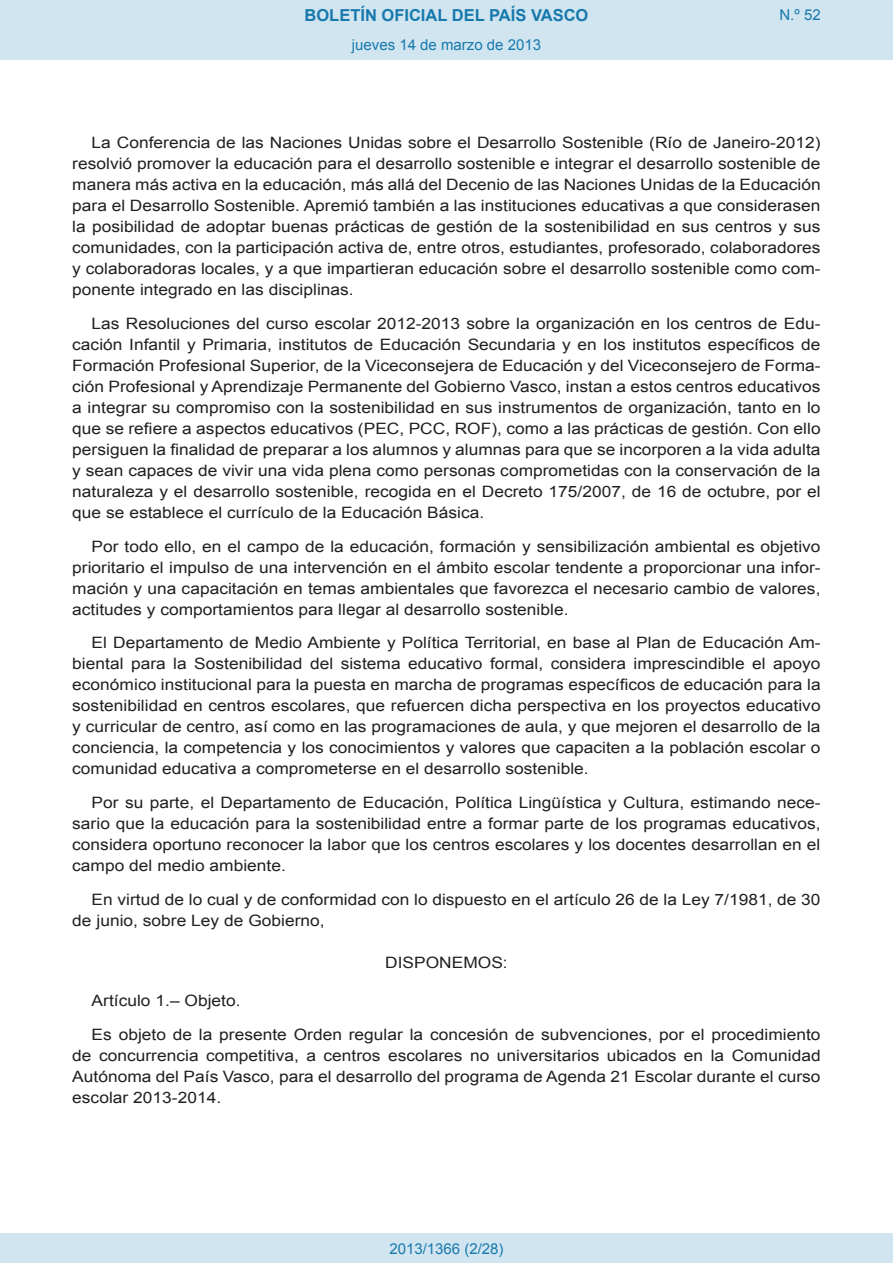
<style>
.page{position:relative;width:893px;height:1263px;background:#fff}
.page>*{position:absolute;margin:0;border:0;box-sizing:border-box;transform-origin:0 0}
.t1{font:700 16.5px "Arial";color:#1879ad}
.BOPVDetalle{font:15.6px/21px "Arial";color:#231f20;text-align:justify;scale:1.11 1}
.BOPVClave{font:15.6px "Arial";color:#231f20;scale:1.11 1}
.Paginacion_Centro{font:15px "Arial";color:#1879ad}
</style>
<div class="page">
<div style="left:0;top:0;width:893px;height:60px;background:#d0e5f0"></div>
<div style="left:0;top:1233px;width:893px;height:30px;background:#d0e5f0"></div>
<p class="t1" style="left:305px;top:4px;width:285px">BOLETÍN OFICIAL DEL PAÍS VASCO</p>
<p class="Paginacion_Centro" style="left:352px;top:35px;width:191px">jueves 14 de marzo de 2013</p>
<p class="Paginacion_Centro" style="left:779px;top:5px;width:43px">N.º 52</p>
<p class="BOPVDetalle" style="left:72px;top:132px;width:676px;text-indent:19px">La Conferencia de las Naciones Unidas sobre el Desarrollo Sostenible (Río de Janeiro-2012) resolvió promover la educación para el desarrollo sostenible e integrar el desarrollo sostenible de manera más activa en la educación, más allá del Decenio de las Naciones Unidas de la Educación para el Desarrollo Sostenible. Apremió también a las instituciones educativas a que considerasen la posibilidad de adoptar buenas prácticas de gestión de la sostenibilidad en sus centros y sus comunidades, con la participación activa de, entre otros, estudiantes, profesorado, colaboradores y colaboradoras locales, y a que impartieran educación sobre el desarrollo sostenible como com&shy;ponente integrado en las disciplinas.</p>
<p class="BOPVDetalle" style="left:72px;top:313px;width:676px;text-indent:19px">Las Resoluciones del curso escolar 2012-2013 sobre la organización en los centros de Edu&shy;cación Infantil y Primaria, institutos de Educación Secundaria y en los institutos específicos de Formación Profesional Superior, de la Viceconsejera de Educación y del Viceconsejero de Forma&shy;ción Profesional y Aprendizaje Permanente del Gobierno Vasco, instan a estos centros educativos a integrar su compromiso con la sostenibilidad en sus instrumentos de organización, tanto en lo que se refiere a aspectos educativos (PEC, PCC, ROF), como a las prácticas de gestión. Con ello persiguen la finalidad de preparar a los alumnos y alumnas para que se incorporen a la vida adulta y sean capaces de vivir una vida plena como personas comprometidas con la conservación de la naturaleza y el desarrollo sostenible, recogida en el Decreto 175/2007, de 16 de octubre, por el que se establece el currículo de la Educación Básica.</p>
<p class="BOPVDetalle" style="left:72px;top:536px;width:676px;text-indent:19px">Por todo ello, en el campo de la educación, formación y sensibilización ambiental es objetivo prioritario el impulso de una intervención en el ámbito escolar tendente a proporcionar una infor&shy;mación y una capacitación en temas ambientales que favorezca el necesario cambio de valores, actitudes y comportamientos para llegar al desarrollo sostenible.</p>
<p class="BOPVDetalle" style="left:72px;top:633px;width:676px;text-indent:19px">El Departamento de Medio Ambiente y Política Territorial, en base al Plan de Educación Am&shy;biental para la Sostenibilidad del sistema educativo formal, considera imprescindible el apoyo económico institucional para la puesta en marcha de programas específicos de educación para la sostenibilidad en centros escolares, que refuercen dicha perspectiva en los proyectos educativo y curricular de centro, así como en las programaciones de aula, y que mejoren el desarrollo de la conciencia, la competencia y los conocimientos y valores que capaciten a la población escolar o comunidad educativa a comprometerse en el desarrollo sostenible.</p>
<p class="BOPVDetalle" style="left:72px;top:792px;width:676px;text-indent:19px">Por su parte, el Departamento de Educación, Política Lingüística y Cultura, estimando nece&shy;sario que la educación para la sostenibilidad entre a formar parte de los programas educativos, considera oportuno reconocer la labor que los centros escolares y los docentes desarrollan en el campo del medio ambiente.</p>
<p class="BOPVDetalle" style="left:72px;top:889px;width:676px;text-indent:19px">En virtud de lo cual y de conformidad con lo dispuesto en el artículo 26 de la Ley 7/1981, de 30 de junio, sobre Ley de Gobierno,</p>
<p class="BOPVClave" style="left:385px;top:952px;width:112px">DISPONEMOS:</p>
<p class="BOPVDetalle" style="left:92px;top:990px;width:136px">Artículo 1.– Objeto.</p>
<p class="BOPVDetalle" style="left:72px;top:1024px;width:676px;text-indent:19px">Es objeto de la presente Orden regular la concesión de subvenciones, por el procedimiento de concurrencia competitiva, a centros escolares no universitarios ubicados en la Comunidad Autónoma del País Vasco, para el desarrollo del programa de Agenda 21 Escolar durante el curso escolar 2013-2014.</p>
<p class="Paginacion_Centro" style="left:389px;top:1238px;width:116px">2013/1366 (2/28)</p>
</div>
